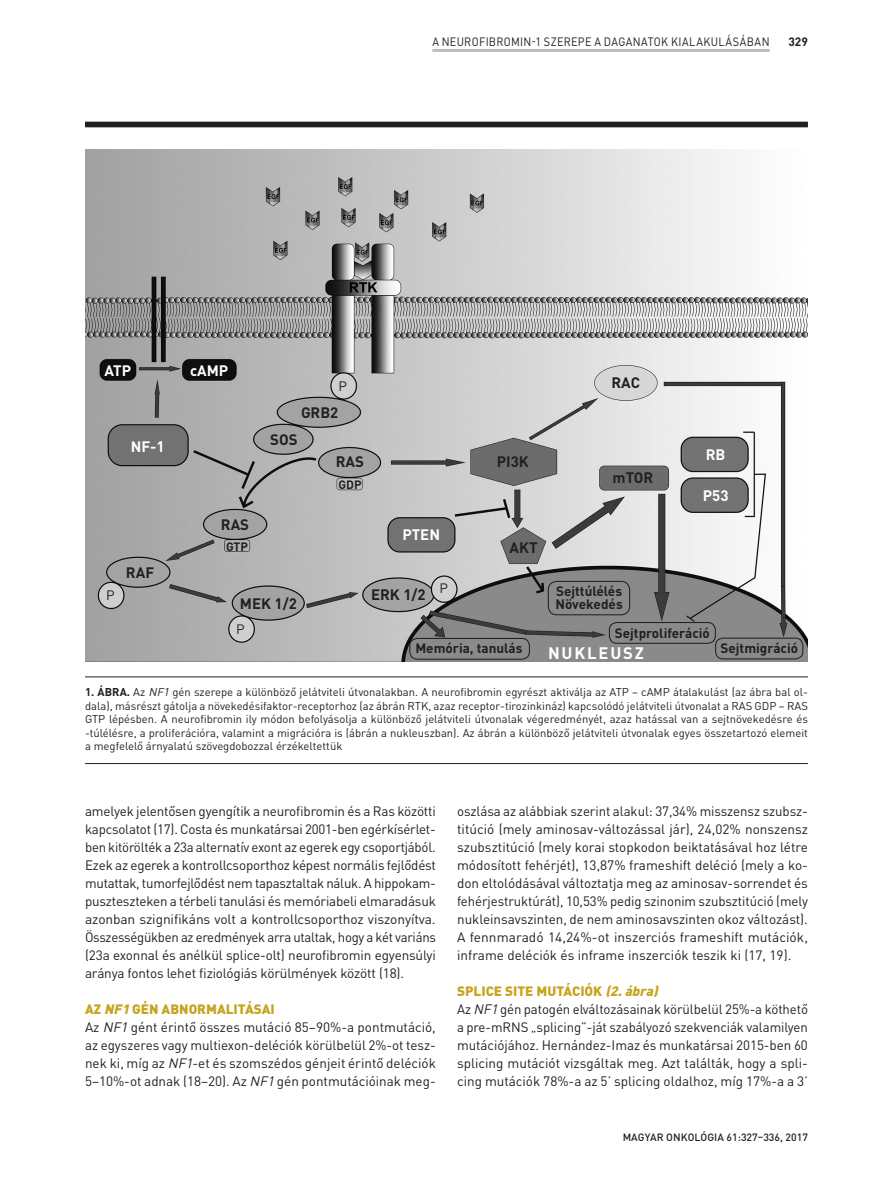
<style>
.page{position:relative;width:893px;height:1191px;background:#fff}
.page>*{position:absolute;margin:0;border:0;box-sizing:border-box;transform-origin:0 0}
.képaláírás{font:700 16.5px "DIN Pro";letter-spacing:.11em;color:#fff}
.képaláírás-2{font:700 15px "DIN Pro";color:#231f20}
.képaláírás-3{font:700 15px "DIN Pro";color:#fff}
.kenyér{font:13.5px/18px "DIN Pro";color:#231f20;text-align:justify}
.képaláírás-4{font:700 13.5px/13.5px "DIN Pro";color:#231f20}
.alcím1{font:900 13.5px "DIN Pro";color:#c6a522}
.képaláírás-5{font:13.5px "DIN Pro";color:#231f20}
.t1{font:12px "DIN Pro";letter-spacing:.035em;color:#231f20;scale:.9 1}
.képaláírás-6{font:700 12px "DIN Pro";color:#231f20}
.képaláírás-7{font:11.25px/13.5px "DIN Pro";color:#231f20}
.t2{font:500 10.5px "DIN Pro";color:#231f20}
.s1{font-weight:700}
.s2{font-style:italic}
</style>
<div class="page">
<hr style="left:432px;top:49px;width:338px;height:3px;background:#c3b9c1">
<hr style="left:85px;top:676px;width:723px;height:1px;background:#231f20">
<hr style="left:85px;top:763px;width:723px;height:1px;background:#231f20">
<div style="left:85px;top:122px;width:723px;height:5px;background:#231f20"></div>
<img style="left:85px;top:149px;width:723px;height:513px">
<div style="left:548px;top:581px;width:82px;height:34px;border:1px solid #231f20;border-radius:9px"></div>
<div style="left:409px;top:638px;width:121px;height:21px;border:1px solid #231f20;border-radius:8px"></div>
<div style="left:609px;top:622px;width:107px;height:22px;border:1px solid #231f20;border-radius:7px"></div>
<div style="left:715px;top:637px;width:88px;height:22px;border:1px solid #231f20;border-radius:8px"></div>
<p class="t1" style="left:432px;top:34px;width:376px">A NEUROFIBROMIN-1 SZEREPE A DAGANATOK KIALAKULÁSÁBAN</p>
<p class="képaláírás-6" style="left:788px;top:33px;width:21px">329</p>
<p class="képaláírás-3" style="left:105px;top:360px;width:28px">ATP</p>
<p class="képaláírás-3" style="left:190px;top:360px;width:40px">cAMP</p>
<p class="képaláírás-3" style="left:131px;top:436px;width:36px">NF-1</p>
<p class="képaláírás-5" style="left:339px;top:377px;width:10px">P</p>
<p class="képaláírás-2" style="left:301px;top:402px;width:39px">GRB2</p>
<p class="képaláírás-2" style="left:270px;top:429px;width:29px">SOS</p>
<p class="képaláírás-2" style="left:336px;top:451px;width:30px">RAS</p>
<p class="képaláírás-6" style="left:338px;top:476px;width:25px">GDP</p>
<p class="képaláírás-2" style="left:497px;top:451px;width:34px">PI3K</p>
<p class="képaláírás-5" style="left:106px;top:585px;width:10px">P</p>
<p class="képaláírás-2" style="left:126px;top:562px;width:30px">RAF</p>
<p class="képaláírás-2" style="left:221px;top:514px;width:30px">RAS</p>
<p class="képaláírás-6" style="left:226px;top:538px;width:23px">GTP</p>
<p class="képaláírás-2" style="left:240px;top:593px;width:59px">MEK 1/2</p>
<p class="képaláírás-5" style="left:236px;top:619px;width:10px">P</p>
<p class="képaláírás-3" style="left:402px;top:525px;width:39px">PTEN</p>
<p class="képaláírás-2" style="left:371px;top:585px;width:56px">ERK 1/2</p>
<p class="képaláírás-5" style="left:440px;top:579px;width:10px">P</p>
<p class="képaláírás-2" style="left:510px;top:538px;width:30px">AKT</p>
<p class="képaláírás-4" style="left:415px;top:641px;width:109px">Memória, tanulás</p>
<p class="képaláírás-2" style="left:611px;top:372px;width:30px">RAC</p>
<p class="képaláírás-2" style="left:612px;top:467px;width:42px">mTOR</p>
<p class="képaláírás-4" style="left:555px;top:583px;width:69px">Sejttúlélés<br>Növekedés</p>
<p class="képaláírás-3" style="left:706px;top:445px;width:21px">RB</p>
<p class="képaláírás-3" style="left:703px;top:486px;width:27px">P53</p>
<p class="képaláírás-4" style="left:615px;top:625px;width:97px">Sejtproliferáció</p>
<p class="képaláírás" style="left:548px;top:641px;width:97px">NUKLEUSZ</p>
<p class="képaláírás-4" style="left:720px;top:641px;width:79px">Sejtmigráció</p>
<p class="képaláírás-7" style="left:85px;top:685px;width:724px"><span class="s1">1. ÁBRA.</span> Az <span class="s2">NF1</span> gén szerepe a különböző jelátviteli útvonalakban. A neurofibromin egyrészt aktiválja az ATP – cAMP átalakulást (az ábra bal ol&shy;dala), másrészt gátolja a növekedésifaktor-receptorhoz (az ábrán RTK, azaz receptor-tirozinkináz) kapcsolódó jelátviteli útvonalat a RAS GDP – RAS GTP lépésben. A neurofibromin ily módon befolyásolja a különböző jelátviteli útvonalak végeredményét, azaz hatással van a sejtnövekedésre és -túlélésre, a proliferációra, valamint a migrációra is (ábrán a nukleuszban). Az ábrán a különböző jelátviteli útvonalak egyes összetartozó elemeit a megfelelő árnyalatú szövegdobozzal érzékeltettük</p>
<p class="kenyér" style="left:85px;top:801px;width:352px">amelyek jelentősen gyengítik a neurofibromin és a Ras közötti kapcsolatot (17). Costa és munkatársai 2001-ben egérkísérlet&shy;ben kitörölték a 23a alternatív exont az egerek egy csoportjából.<br>Ezek az egerek a kontrollcsoporthoz képest normális fejlődést mutattak, tumorfejlődést nem tapasztaltak náluk. A hippokam&shy;puszteszteken a térbeli tanulási és memóriabeli elmaradásuk azonban szignifikáns volt a kontrollcsoporthoz viszonyítva.<br>Összességükben az eredmények arra utaltak, hogy a két variáns (23a exonnal és anélkül splice-olt) neurofibromin egyensúlyi aránya fontos lehet fiziológiás körülmények között (18).</p>
<p class="alcím1" style="left:85px;top:999px;width:191px">AZ <span class="s2">NF1</span> GÉN ABNORMALITÁSAI</p>
<p class="kenyér" style="left:85px;top:1017px;width:352px">Az <span class="s2">NF1</span> gént érintő összes mutáció 85−90%-a pontmutáció, az egyszeres vagy multiexon-deléciók körülbelül 2%-ot tesz&shy;nek ki, míg az <span class="s2">NF1</span>-et és szomszédos génjeit érintő deléciók 5−10%-ot adnak (18–20). Az <span class="s2">NF1</span> gén pontmutációinak meg-</p>
<p class="kenyér" style="left:457px;top:801px;width:353px">oszlása az alábbiak szerint alakul: 37,34% misszensz szubsz&shy;titúció (mely aminosav-változással jár), 24,02% nonszensz szubsztitúció (mely korai stopkodon beiktatásával hoz létre módosított fehérjét), 13,87% frameshift deléció (mely a ko&shy;don eltolódásával változtatja meg az aminosav-sorrendet és fehérjestruktúrát), 10,53% pedig szinonim szubsztitúció (mely nukleinsavszinten, de nem aminosavszinten okoz változást).<br>A fennmaradó 14,24%-ot inszerciós frameshift mutációk, inframe deléciók és inframe inszerciók teszik ki (17, 19).</p>
<p class="alcím1" style="left:457px;top:981px;width:206px">SPLICE SITE MUTÁCIÓK <span class="s2">(2.ábra)</span></p>
<p class="kenyér" style="left:457px;top:999px;width:352px">Az <span class="s2">NF1</span>gén patogén elváltozásainak körülbelül 25%-a köthető a pre-mRNS „splicing”-ját szabályozó szekvenciák valamilyen mutációjához. Hernández-Imaz és munkatársai 2015-ben 60 splicing mutációt vizsgáltak meg. Azt találták, hogy a spli&shy;cing mutációk 78%-a az 5’ splicing oldalhoz, míg 17%-a a 3’</p>
<p class="t2" style="left:623px;top:1129px;width:187px">MAGYAR ONKOLÓGIA 61:327–336, 2017</p>
</div>
